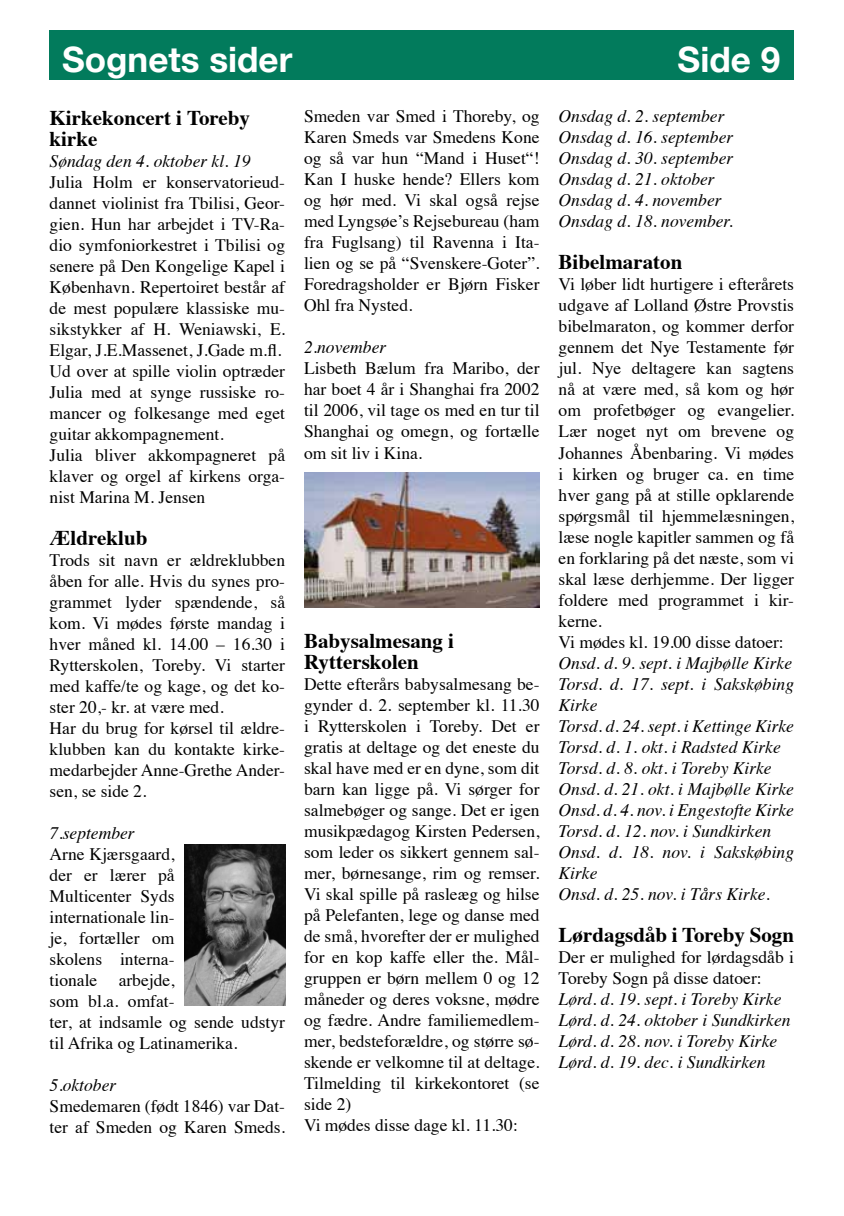
<style>
.page{position:relative;width:844px;height:1216px;background:#fff}
.page>*{position:absolute;margin:0;border:0;box-sizing:border-box;transform-origin:0 0}
.t1{font:700 35px "Helvetica Neue";color:#fff}
.t2{font:700 21px/21px "Times";color:#000}
.t3{font:17.5px/21px "Times";color:#000}
.t4{font:italic 17.5px/21px "Times";color:#000}
</style>
<div class="page">
<div style="left:50px;top:30px;width:744px;height:49px;background:#027b5c"></div>
<img style="left:184px;top:844px;width:101px;height:161px">
<img style="left:304px;top:472px;width:235px;height:136px">
<h1 class="t1" style="left:62px;top:32px;width:232px">Sognets sider</h1>
<h1 class="t1" style="left:677px;top:32px;width:104px">Side 9</h1>
<p class="t3" style="left:304px;top:104px;width:237px;text-align:justify">Smeden var Smed i Thoreby, og Karen Smeds var Smedens Kone og så var hun “Mand i Huset“!<br>Kan I huske hende? Ellers kom og hør med. Vi skal også rejse med Lyngsøe’s Rejsebureau (ham fra Fuglsang) til Ravenna i Ita&shy;lien og se på “Svenskere-Goter”.<br>Foredragsholder er Bjørn Fisker Ohl fra Nysted.</p>
<p class="t4" style="left:304px;top:336px;width:84px">2.november</p>
<p class="t3" style="left:304px;top:356px;width:237px;text-align:justify">Lisbeth Bælum fra Maribo, der har boet 4 år i Shanghai fra 2002 til 2006, vil tage os med en tur til Shanghai og omegn, og fortælle om sit liv i Kina.</p>
<p class="t4" style="left:558px;top:105px;width:176px">Onsdag d. 2. september<br>Onsdag d. 16. september<br>Onsdag d. 30. september<br>Onsdag d. 21. oktober<br>Onsdag d. 4. november<br>Onsdag d. 18. november.</p>
<p class="t2" style="left:558px;top:249px;width:125px">Bibelmaraton</p>
<p class="t3" style="left:558px;top:272px;width:237px">Vi løber lidt hurtigere i efterårets udgave af Lolland Østre Provstis bibelmaraton, og kommer derfor gennem det Nye Testamente før jul. Nye deltagere kan sagtens nå at være med, så kom og hør om profetbøger og evangelier.<br>Lær noget nyt om brevene og<br>Johannes Åbenbaring. Vi mødes i kirken og bruger ca. en time hver gang på at stille opklarende spørgsmål til hjemmelæsningen, læse nogle kapitler sammen og få en forklaring på det næste, som vi skal læse derhjemme. Der ligger foldere med programmet i kir&shy;kerne.<br>Vi mødes kl. 19.00 disse datoer:</p>
<p class="t4" style="left:558px;top:651px;width:237px">Onsd. d. 9. sept. i Majbølle Kirke<br>Torsd. d. 17. sept. i Sakskøbing<br>Kirke<br>Torsd. d. 24. sept. i Kettinge Kirke<br>Torsd. d. 1. okt. i Radsted Kirke<br>Torsd. d. 8. okt. i Toreby Kirke<br>Onsd. d. 21. okt. i Majbølle Kirke<br>Onsd. d. 4. nov. i Engestofte Kirke<br>Torsd. d. 12. nov. i Sundkirken<br>Onsd. d. 18. nov. i Sakskøbing<br>Kirke<br>Onsd. d. 25. nov. i Tårs Kirke.</p>
<p class="t2" style="left:558px;top:921px;width:237px">Lørdagsdåb i Toreby Sogn</p>
<p class="t3" style="left:558px;top:944px;width:237px">Der er mulighed for lørdagsdåb i<br>Toreby Sogn på disse datoer:</p>
<p class="t4" style="left:558px;top:987px;width:233px">Lørd. d. 19. sept. i Toreby Kirke<br>Lørd. d. 24. oktober i Sundkirken<br>Lørd. d. 28. nov. i Toreby Kirke<br>Lørd. d. 19. dec. i Sundkirken</p>
<p class="t2" style="left:50px;top:105px;width:202px">Kirkekoncert i Toreby kirke</p>
<p class="t4" style="left:50px;top:149px;width:202px">Søndag den 4. oktober kl. 19</p>
<p class="t3" style="left:50px;top:170px;width:237px">Julia Holm er konservatorieud&shy;dannet violinist fra Tbilisi, Geor&shy;gien. Hun har arbejdet i TV-Ra&shy;dio symfoniorkestret i Tbilisi og senere på Den Kongelige Kapel i<br>København. Repertoiret består af de mest populære klassiske mu&shy;sikstykker af H. Weniawski, E.<br>Elgar, J.E.Massenet, J.Gade m.fl.<br>Ud over at spille violin optræder<br>Julia med at synge russiske ro&shy;mancer og folkesange med eget guitar akkompagnement.<br>Julia bliver akkompagneret på klaver og orgel af kirkens orga&shy;nist Marina M. Jensen</p>
<p class="t2" style="left:50px;top:525px;width:99px">Ældreklub</p>
<p class="t3" style="left:50px;top:548px;width:237px">Trods sit navn er ældreklubben åben for alle. Hvis du synes pro&shy;grammet lyder spændende, så kom. Vi mødes første mandag i hver måned kl. 14.00 – 16.30 i<br>Rytterskolen, Toreby. Vi starter med kaffe/te og kage, og det ko&shy;ster 20,- kr. at være med.<br>Har du brug for kørsel til ældre&shy;klubben kan du kontakte kirke&shy;medarbejder Anne-Grethe Ander&shy;sen, se side 2.</p>
<p class="t4" style="left:50px;top:821px;width:87px">7.september</p>
<p class="t3" style="left:50px;top:842px;width:237px">Arne Kjærsgaard,<br>der er lærer på<br>Multicenter Syds<br>internationale lin-<br>je, fortæller om<br>skolens interna-<br>tionale arbejde,<br>som bl.a. omfat-<br>ter, at indsamle og sende udstyr til Afrika og Latinamerika.</p>
<p class="t4" style="left:50px;top:1073px;width:68px">5.oktober</p>
<p class="t3" style="left:50px;top:1094px;width:237px">Smedemaren (født 1846) var Dat&shy;ter af Smeden og Karen Smeds.</p>
<p class="t2" style="left:304px;top:627px;width:151px">Babysalmesang i<br>Rytterskolen</p>
<p class="t3" style="left:304px;top:671px;width:237px">Dette efterårs babysalmesang be&shy;gynder d. 2. september kl. 11.30 i Rytterskolen i Toreby. Det er gratis at deltage og det eneste du skal have med er en dyne, som dit barn kan ligge på. Vi sørger for salmebøger og sange. Det er igen musikpædagog Kirsten Pedersen, som leder os sikkert gennem sal&shy;mer, børnesange, rim og remser.<br>Vi skal spille på rasleæg og hilse på Pelefanten, lege og danse med de små, hvorefter der er mulighed for en kop kaffe eller the. Mål&shy;gruppen er børn mellem 0 og 12 måneder og deres voksne, mødre og fædre. Andre familiemedlem&shy;mer, bedsteforældre, og større sø&shy;skende er velkomne til at deltage.<br>Tilmelding til kirkekontoret (se side 2)<br>Vi mødes disse dage kl. 11.30:</p>
</div>
